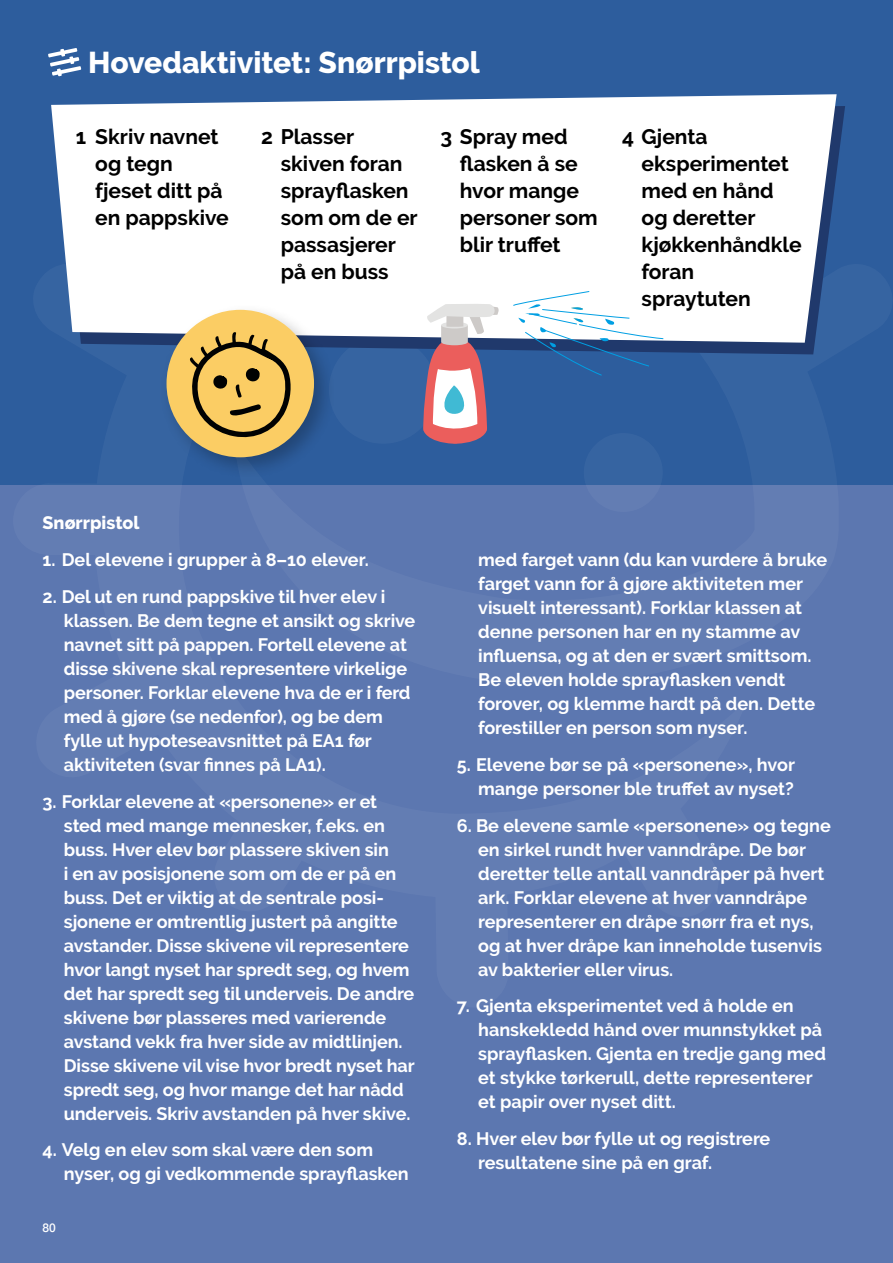
<style>
.page{position:relative;width:893px;height:1263px;background:#fff}
.page>*{position:absolute;margin:0;border:0;box-sizing:border-box;transform-origin:0 0}
.t1{font:800 30px "Raleway";color:#fff}
.t2{font:700 21px/27px "Raleway";color:#000}
.t3{font:700 18px/24px "Raleway";letter-spacing:-.005em;color:#fff}
.t4{font:800 18px "Raleway";color:#fff}
.t5{font:500 12px "Helvetica Neue";color:#fff}
</style>
<div class="page">
<div style="left:0;top:476px;width:893px;height:787px;background:#5c77b0"></div>
<div style="left:0;top:0;width:893px;height:485px;background:#2d5d9d"></div>
<svg style="left:48px;top:48px;width:33px;height:28px"></svg>
<svg style="left:81px;top:106px;width:764px;height:248px"></svg>
<svg style="left:51px;top:94px;width:786px;height:249px;background:#f0f3f7"></svg>
<svg style="left:336px;top:303px;width:164px;height:141px"></svg>
<svg style="left:512px;top:290px;width:152px;height:86px"></svg>
<div style="left:159px;top:302px;width:177px;height:177px;background:#000;opacity:.25"></div>
<div style="left:167px;top:310px;width:147px;height:147px;background:#fbcd64;border-radius:50%"></div>
<svg style="left:189px;top:332px;width:103px;height:108px"></svg>
<h1 class="t1" style="left:88px;top:45px;width:393px">Hovedaktivitet: Snørrpistol</h1>
<p class="t2" style="left:95px;top:123px;width:135px;text-indent:-20px">1 Skriv navnet og tegn fjeset ditt på en pappskive</p>
<p class="t2" style="left:281px;top:123px;width:138px;text-indent:-20px">2 Plasser skiven foran sprayflasken som om de er passasjerer på en buss</p>
<p class="t2" style="left:460px;top:123px;width:139px;text-indent:-20px">3 Spray med flasken å se hvor mange personer som blir truffet</p>
<p class="t2" style="left:642px;top:123px;width:161px;text-indent:-20px">4 Gjenta eksperimentet med en hånd og deretter kjøkkenhåndkle foran spraytuten</p>
<p class="t4" style="left:43px;top:513px;width:98px">Snørrpistol</p>
<p class="t3" style="left:43px;top:548px;width:328px">1. Del elevene i grupper à 8–10 elever.</p>
<p class="t3" style="left:64px;top:585px;width:353px;text-indent:-21px">2. Del ut en rund pappskive til hver elev i klassen. Be dem tegne et ansikt og skrive navnet sitt på pappen. Fortell elevene at disse skivene skal representere virkelige personer. Forklar elevene hva de er i ferd med å gjøre (se nedenfor), og be dem fylle ut hypoteseavsnittet på EA1 før aktiviteten (svar finnes på LA1).</p>
<p class="t3" style="left:64px;top:789px;width:352px;text-indent:-21px">3. Forklar elevene at «personene» er et sted med mange mennesker, f.eks. en buss. Hver elev bør plassere skiven sin<br>i en av posisjonene som om de er på en buss. Det er viktig at de sentrale posi&shy;sjonene er omtrentlig justert på angitte avstander. Disse skivene vil representere hvor langt nyset har spredt seg, og hvem det har spredt seg til underveis. De andre skivene bør plasseres med varierende avstand vekk fra hver side av midtlinjen.<br>Disse skivene vil vise hvor bredt nyset har spredt seg, og hvor mange det har nådd underveis. Skriv avstanden på hver skive.</p>
<p class="t3" style="left:64px;top:1138px;width:346px;text-indent:-21px">4. Velg en elev som skal være den som nyser, og gi vedkommende sprayflasken</p>
<p class="t5" style="left:43px;top:1218px;width:15px">80</p>
<p class="t3" style="left:478px;top:548px;width:350px">med farget vann (du kan vurdere å bruke farget vann for å gjøre aktiviteten mer visuelt interessant). Forklar klassen at denne personen har en ny stamme av influensa, og at den er svært smittsom.<br>Be eleven holde sprayflasken vendt forover, og klemme hardt på den. Dette forestiller en person som nyser.</p>
<p class="t3" style="left:457px;top:753px;width:340px;text-align:right">5. Elevene bør se på «personene», hvor mange personer ble truffet av nyset?</p>
<p class="t3" style="left:478px;top:813px;width:354px;text-indent:-21px">6. Be elevene samle «personene» og tegne en sirkel rundt hver vanndråpe. De bør deretter telle antall vanndråper på hvert ark. Forklar elevene at hver vanndråpe representerer en dråpe snørr fra et nys, og at hver dråpe kan inneholde tusenvis av bakterier eller virus.</p>
<p class="t3" style="left:478px;top:994px;width:349px;text-indent:-21px">7. Gjenta eksperimentet ved å holde en hanskekledd hånd over munnstykket på sprayflasken. Gjenta en tredje gang med et stykke tørkerull, dette representerer et papir over nyset ditt.</p>
<p class="t3" style="left:478px;top:1127px;width:294px;text-indent:-21px">8. Hver elev bør fylle ut og registrere resultatene sine på en graf.</p>
</div>
